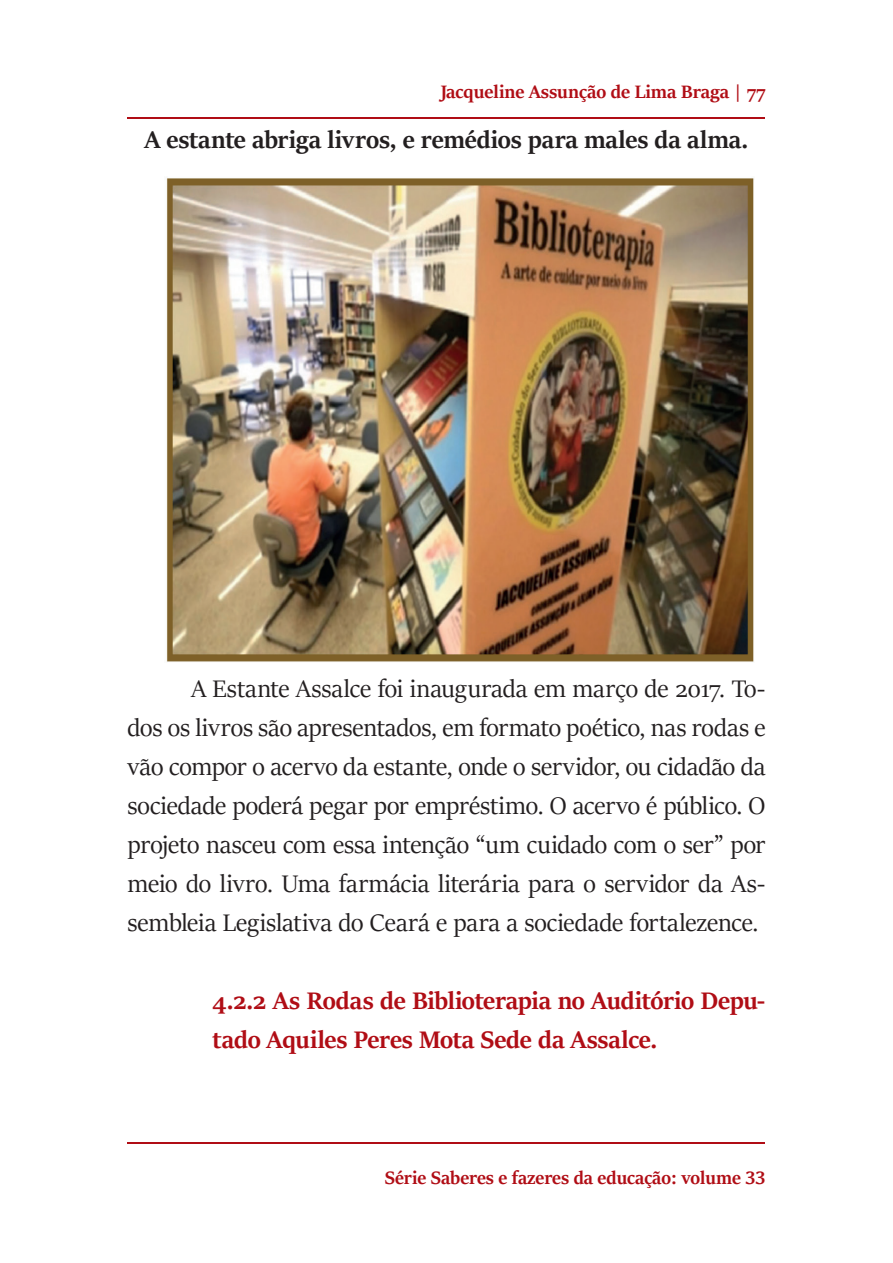
<style>
.page{position:relative;width:893px;height:1263px;background:#fff}
.page>*{position:absolute;margin:0;border:0;box-sizing:border-box;transform-origin:0 0}
.t1{font:27px/39px "Sitka Banner";color:#231f20;text-align:justify}
.t2{font:700 27px/39px "Sitka Banner";letter-spacing:-.01em;color:#b00d15}
.t3{font:700 27px "Sitka Banner";letter-spacing:-.005em;color:#231f20}
.t4{font:700 20.25px "Sitka Banner";color:#b00d15}
</style>
<div class="page">
<hr style="left:128px;top:117px;width:637px;height:2px;background:#b00d15">
<hr style="left:128px;top:1142px;width:637px;height:2px;background:#b00d15">
<img style="left:166px;top:178px;width:588px;height:484px">
<p class="t4" style="left:441px;top:77px;width:326px">Jacqueline Assunção de Lima Braga | 77</p>
<p class="t3" style="left:145px;top:120px;width:605px">A estante abriga livros, e remédios para males da alma.</p>
<p class="t1" style="left:128px;top:668px;width:639px;text-indent:64px">A Estante Assalce foi inaugurada em março de 2017. To&shy;dos os livros são apresentados, em formato poético, nas rodas e vão compor o acervo da estante, onde o servidor, ou cidadão da sociedade poderá pegar por empréstimo. O acervo é público. O projeto nasceu com essa intenção “um cuidado com o ser” por meio do livro. Uma farmácia literária para o servidor da As&shy;sembleia Legislativa do Ceará e para a sociedade fortalezence.</p>
<p class="t2" style="left:213px;top:980px;width:554px">4.2.2 As Rodas de Biblioterapia no Auditório Depu&shy;tado Aquiles Peres Mota Sede da Assalce.</p>
<p class="t4" style="left:385px;top:1164px;width:382px">Série Saberes e fazeres da educação: volume 33</p>
</div>
